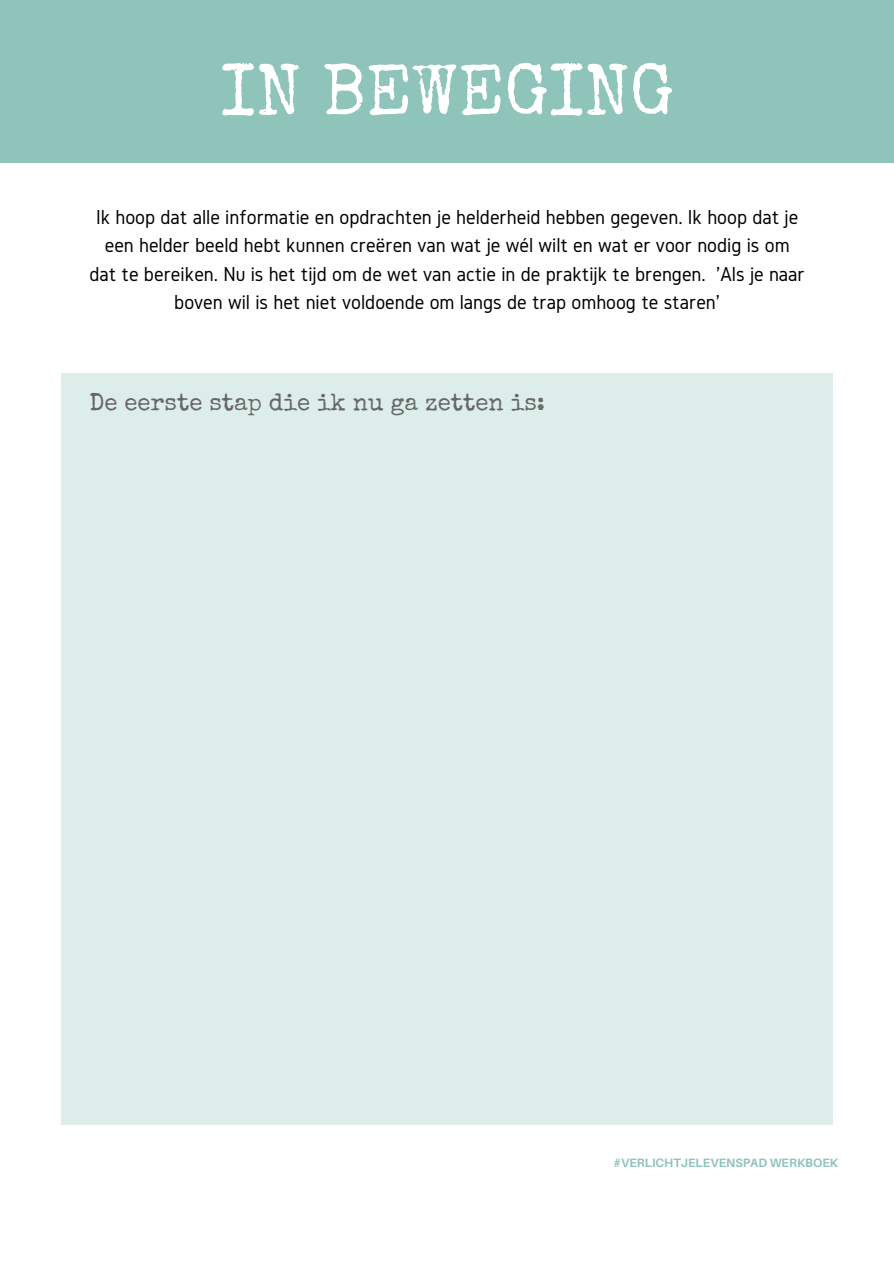
<style>
.page{position:relative;width:894px;height:1264px;background:#fff}
.page>*{position:absolute;margin:0;border:0;box-sizing:border-box;transform-origin:0 0}
.t1{font:72px "Special Elite";color:#fff}
.t2{font:24px "Special Elite";color:#666}
.t3{font:21px/28.5px "Gidole";color:#000;text-align:center}
.t4{font:700 12.15px "Aileron";letter-spacing:-.13em;color:#8ec4b9}
.s1{color:#fff}
</style>
<div class="page">
<div style="left:0;top:0;width:893px;height:163px;background:#8ec4b9"></div>
<div style="left:61px;top:373px;width:771px;height:751px;background:#ddedea"></div>
<h1 class="t1" style="left:220px;top:63px;width:455px">IN BEWEGING</h1>
<p class="t3" style="left:89px;top:202px;width:716px">Ik hoop dat alle informatie en opdrachten je helderheid hebben gegeven. Ik hoop dat je een helder beeld hebt kunnen creëren van wat je wél wilt en wat er voor nodig is om dat te bereiken. Nu is het tijd om de wet van actie in de praktijk te brengen. 'Als je naar boven wil is het niet voldoende om langs de trap omhoog te staren'</p>
<p class="t2" style="left:89px;top:393px;width:457px">De eerste stap die ik nu ga zetten is:</p>
<p class="t4" style="left:613px;top:1155px;width:226px">#VERLICHTJELEV<span class="s1">E</span>E<span class="s1">X</span>N<span class="s1">P</span>S<span class="s1">E</span>P<span class="s1">D</span>A<span class="s1">I</span>D<span class="s1">TIO</span>W<span class="s1">N</span>ER<span class="s1">| P</span>K<span class="s1">A</span>B<span class="s1">G</span>O<span class="s1">E</span>EK<span class="s1">2</span></p>
</div>
